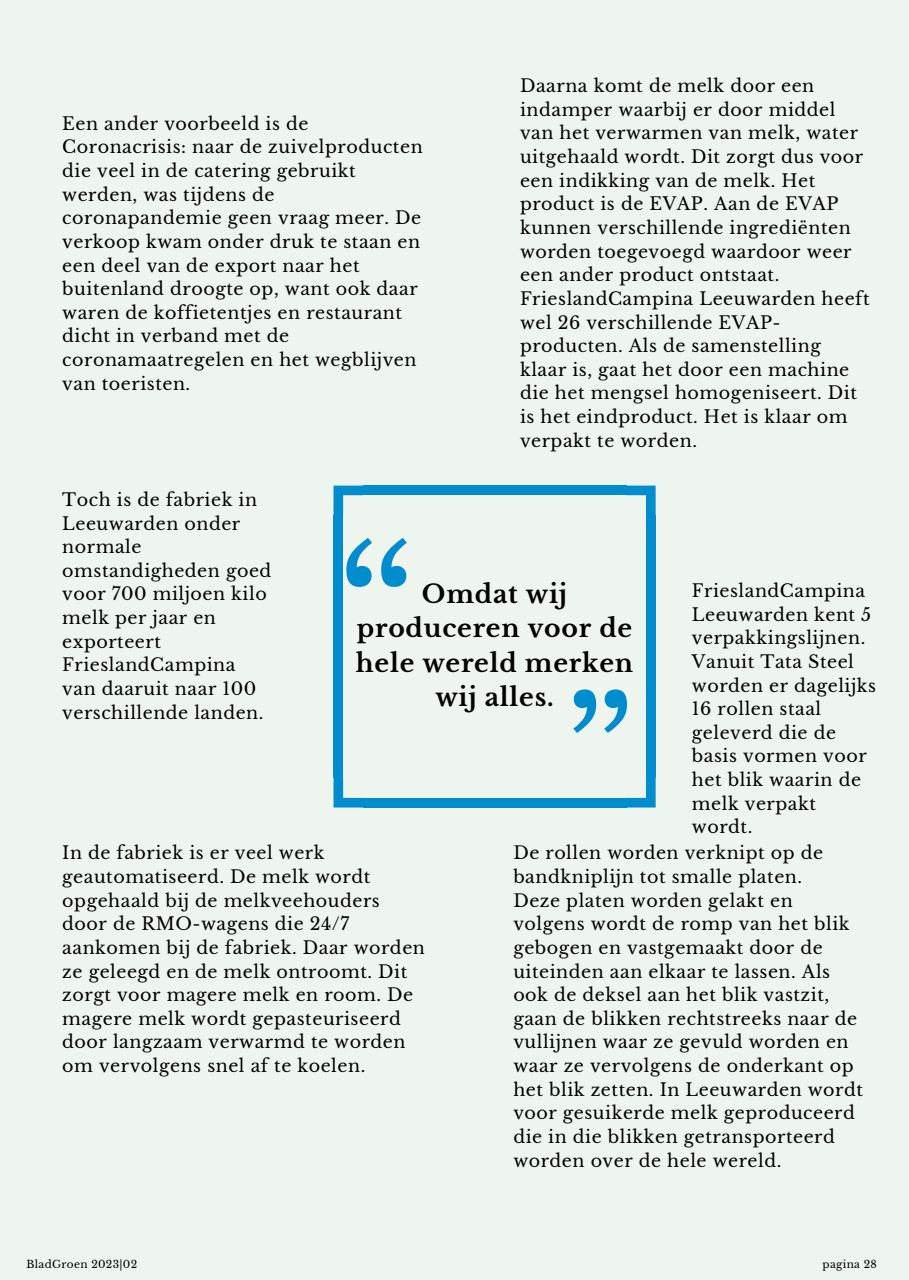
<style>
.page{position:relative;width:909px;height:1280px;background:#fff}
.page>*{position:absolute;margin:0;border:0;box-sizing:border-box;transform-origin:0 0}
.t1{font:180.95px "Libre Baskerville";color:#018ccd}
.t2{font:160.65px "Libre Baskerville";color:#018ccd}
.t3{font:700 25.03px/34.1px "Libre Baskerville";letter-spacing:.03em;color:#000;text-align:center}
.t4{font:17.5px/23.6px "Libre Baskerville";letter-spacing:.03em;color:#000}
.t5{font:10.5px "Libre Baskerville";letter-spacing:.03em;color:#000}
</style>
<div class="page">
<div style="left:0;top:0;width:908px;height:1280px;background:#eef4ee"></div>
<div style="left:645px;top:515px;width:10px;height:263px;background:#018ccd"></div>
<div style="left:333px;top:515px;width:10px;height:263px;background:#018ccd"></div>
<div style="left:363px;top:485px;width:263px;height:10px;background:#018ccd"></div>
<div style="left:363px;top:798px;width:263px;height:9px;background:#018ccd"></div>
<svg style="left:626px;top:485px;width:29px;height:30px"></svg>
<svg style="left:333px;top:485px;width:30px;height:30px"></svg>
<svg style="left:626px;top:778px;width:29px;height:29px"></svg>
<svg style="left:333px;top:778px;width:30px;height:29px"></svg>
<p class="t4" style="left:62px;top:112px;width:362px">Een ander voorbeeld is de<br>Coronacrisis: naar de zuivelproducten die veel in de catering gebruikt werden, was tijdens de coronapandemie geen vraag meer. De verkoop kwam onder druk te staan en een deel van de export naar het buitenland droogte op, want ook daar waren de koffietentjes en restaurant dicht in verband met de coronamaatregelen en het wegblijven van toeristen.</p>
<p class="t4" style="left:520px;top:74px;width:351px">Daarna komt de melk door een indamper waarbij er door middel van het verwarmen van melk, water uitgehaald wordt. Dit zorgt dus voor een indikking van de melk. Het product is de EVAP. Aan de EVAP kunnen verschillende ingrediënten worden toegevoegd waardoor weer een ander product ontstaat.<br>FrieslandCampina Leeuwarden heeft wel 26 verschillende EVAP&shy;producten. Als de samenstelling klaar is, gaat het door een machine die het mengsel homogeniseert. Dit is het eindproduct. Het is klaar om verpakt te worden.</p>
<p class="t4" style="left:62px;top:488px;width:210px">Toch is de fabriek in<br>Leeuwarden onder normale omstandigheden goed voor 700 miljoen kilo melk per jaar en exporteert<br>FrieslandCampina van daaruit naar 100 verschillende landen.</p>
<p class="t1" style="left:336px;top:512px;width:83px">“</p>
<p class="t3" style="left:356px;top:577px;width:279px">Omdat wij produceren voor de hele wereld merken</p>
<p class="t3" style="left:435px;top:680px;width:120px">wij alles.</p>
<p class="t2" style="left:563px;top:667px;width:73px">”</p>
<p class="t4" style="left:691px;top:579px;width:186px">FrieslandCampina<br>Leeuwarden kent 5 verpakkingslijnen.<br>Vanuit Tata Steel worden er dagelijks<br>16 rollen staal geleverd die de basis vormen voor het blik waarin de melk verpakt wordt.</p>
<p class="t4" style="left:62px;top:841px;width:364px">In de fabriek is er veel werk geautomatiseerd. De melk wordt opgehaald bij de melkveehouders door de RMO-wagens die 24/7 aankomen bij de fabriek. Daar worden ze geleegd en de melk ontroomt. Dit zorgt voor magere melk en room. De magere melk wordt gepasteuriseerd door langzaam verwarmd te worden om vervolgens snel af te koelen.</p>
<p class="t4" style="left:513px;top:841px;width:311px">De rollen worden verknipt op de bandkniplijn tot smalle platen.</p>
<p class="t4" style="left:513px;top:889px;width:351px">Deze platen worden gelakt en volgens wordt de romp van het blik gebogen en vastgemaakt door de uiteinden aan elkaar te lassen. Als ook de deksel aan het blik vastzit, gaan de blikken rechtstreeks naar de vullijnen waar ze gevuld worden en waar ze vervolgens de onderkant op het blik zetten. In Leeuwarden wordt voor gesuikerde melk geproduceerd die in die blikken getransporteerd worden over de hele wereld.</p>
<p class="t5" style="left:27px;top:1257px;width:112px">BladGroen 2023|02</p>
<p class="t5" style="left:822px;top:1257px;width:56px">pagina 28</p>
</div>
